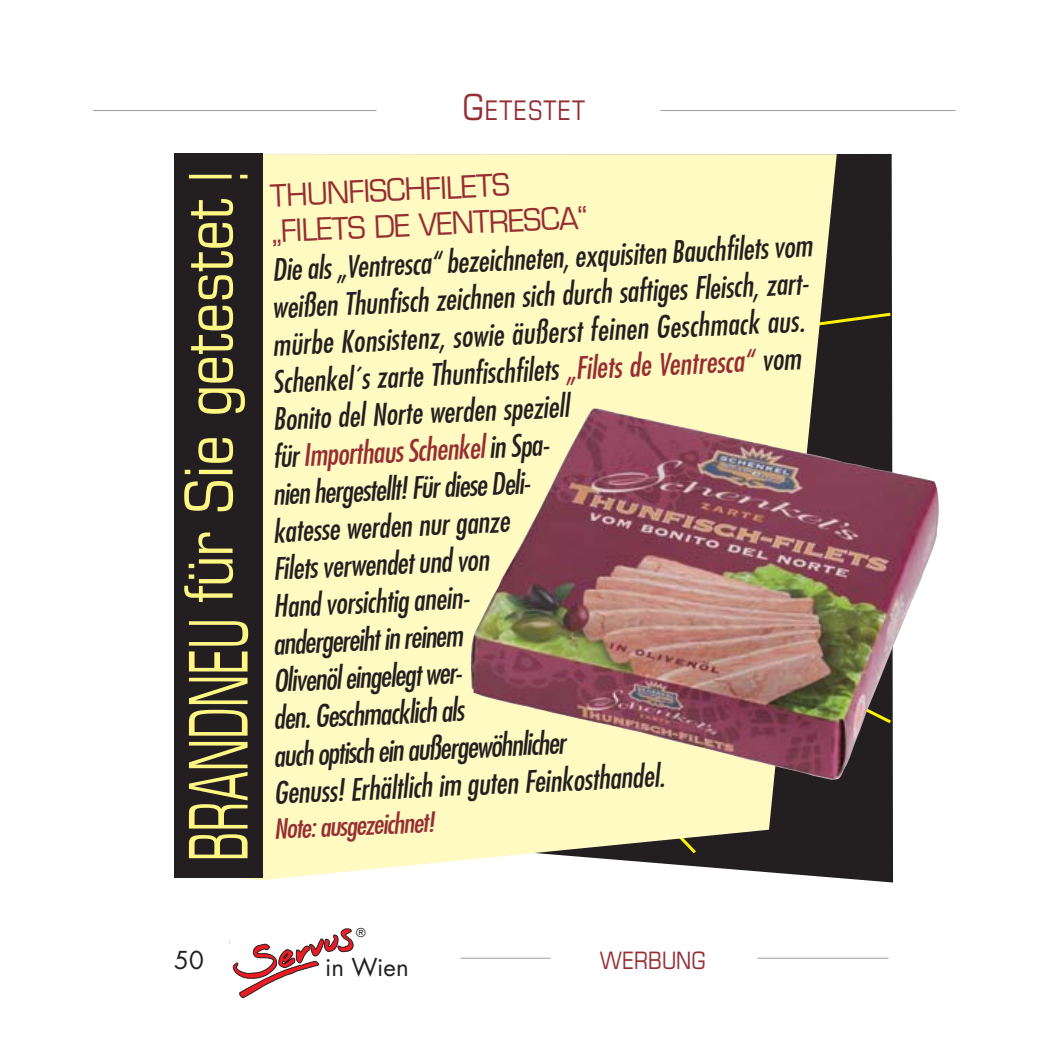
<style>
.page{position:relative;width:1063px;height:1063px;background:#fff}
.page>*{position:absolute;margin:0;border:0;box-sizing:border-box;transform-origin:0 0}
.t1{font:condensed 66px "Eurostile";letter-spacing:-.01em;color:#fff684}
.t2{font:italic condensed 30px "Futura";color:#231f20}
.t3{font:30px/36.3px "Eurostile";color:#962e34;scale:.95 1}
.t4{font:italic condensed 30px "Futura";color:#962e34}
.t5{font:italic condensed 27px "Futura";color:#962e34;scale:1.05 1}
.t6{font:condensed 27px "Eurostile";letter-spacing:.04em;color:#962e34}
.t7{font:24px "Futura";color:#231f20}
.t8{font:condensed 24px "Eurostile";color:#962e34}
.t9{font:12px "Futura";color:#231f20}
.s1{font-size:36px}
.s2{font-size:81px}
.s3{color:#962e34}
.s4{color:#231f20}
</style>
<div class="page">
<hr style="left:93px;top:110px;width:284px;height:1px;background:#9d9fa1">
<svg style="left:233px;top:928px;width:121px;height:70px"></svg>
<hr style="left:461px;top:958px;width:90px;height:1px;background:#9d9fa1">
<hr style="left:757px;top:958px;width:132px;height:1px;background:#9d9fa1">
<hr style="left:661px;top:110px;width:294px;height:1px;background:#9d9fa1">
<svg style="left:260px;top:154px;width:633px;height:729px;background:#3b3738"></svg>
<div style="left:837px;top:311px;width:56px;height:85px;background:#231f20"></div>
<svg style="left:175px;top:154px;width:662px;height:726px;background:#f4efbb"></svg>
<div style="left:175px;top:153px;width:88px;height:724px;background:#231f20"></div>
<img style="left:470px;top:408px;width:469px;height:372px">
<p class="t6" style="left:462px;top:100px;width:124px"><span class="s1">G</span>ETESTET</p>
<h1 class="t1" style="left:185px;top:861px;width:692px;rotate:-90deg"><span class="s2">BRANDNEU</span> für Sie getestet <span class="s2">!</span></h1>
<p class="t3" style="left:269px;top:181px;width:335px;rotate:-3deg">THUNFISCHFILETS „FILETS DE VENTRESCA“</p>
<p class="t2" style="left:271px;top:258px;width:542px;rotate:-3deg">Die als „Ventresca“ bezeichneten, exquisiten Bauchfilets vom</p>
<p class="t2" style="left:271px;top:295px;width:546px;rotate:-3deg">weißen Thunfisch zeichnen sich durch saftiges Fleisch, zart-</p>
<p class="t2" style="left:272px;top:333px;width:534px;rotate:-3deg">mürbe Konsistenz, sowie äußerst feinen Geschmack aus.</p>
<p class="t2" style="left:272px;top:369px;width:530px;rotate:-3deg">Schenkel´s zarte Thunfischfilets <span class="s3">„Filets de Ventresca“</span> vom</p>
<p class="t2" style="left:272px;top:407px;width:298px;rotate:-3deg">Bonito del Norte werden speziell</p>
<p class="t4" style="left:272px;top:444px;width:286px;rotate:-3deg"><span class="s4">für</span> Importhaus Schenkel <span class="s4">in Spa-</span></p>
<p class="t2" style="left:272px;top:481px;width:267px;rotate:-3deg">nien hergestellt! Für diese Deli-</p>
<p class="t2" style="left:272px;top:518px;width:238px;rotate:-3deg">katesse werden nur ganze</p>
<p class="t2" style="left:272px;top:556px;width:218px;rotate:-3deg">Filets verwendet und von</p>
<p class="t2" style="left:272px;top:593px;width:206px;rotate:-3deg">Hand vorsichtig anein-</p>
<p class="t2" style="left:272px;top:630px;width:191px;rotate:-3deg">andergereiht in reinem</p>
<p class="t2" style="left:272px;top:668px;width:198px;rotate:-3deg">Olivenöl eingelegt wer-</p>
<p class="t2" style="left:273px;top:705px;width:192px;rotate:-3deg">den. Geschmacklich als</p>
<p class="t2" style="left:273px;top:743px;width:294px;rotate:-3deg">auch optisch ein außergewöhnlicher</p>
<p class="t2" style="left:273px;top:781px;width:393px;rotate:-3deg">Genuss! Erhältlich im guten Feinkosthandel.</p>
<p class="t5" style="left:273px;top:817px;width:155px;rotate:-3deg">Note: ausgezeichnet!</p>
<p class="t7" style="left:174px;top:949px;width:31px">50</p>
<p class="t9" style="left:356px;top:927px;width:11px">®</p>
<p class="t7" style="left:325px;top:957px;width:85px">in Wien</p>
<p class="t8" style="left:600px;top:952px;width:107px">WERBUNG</p>
</div>
